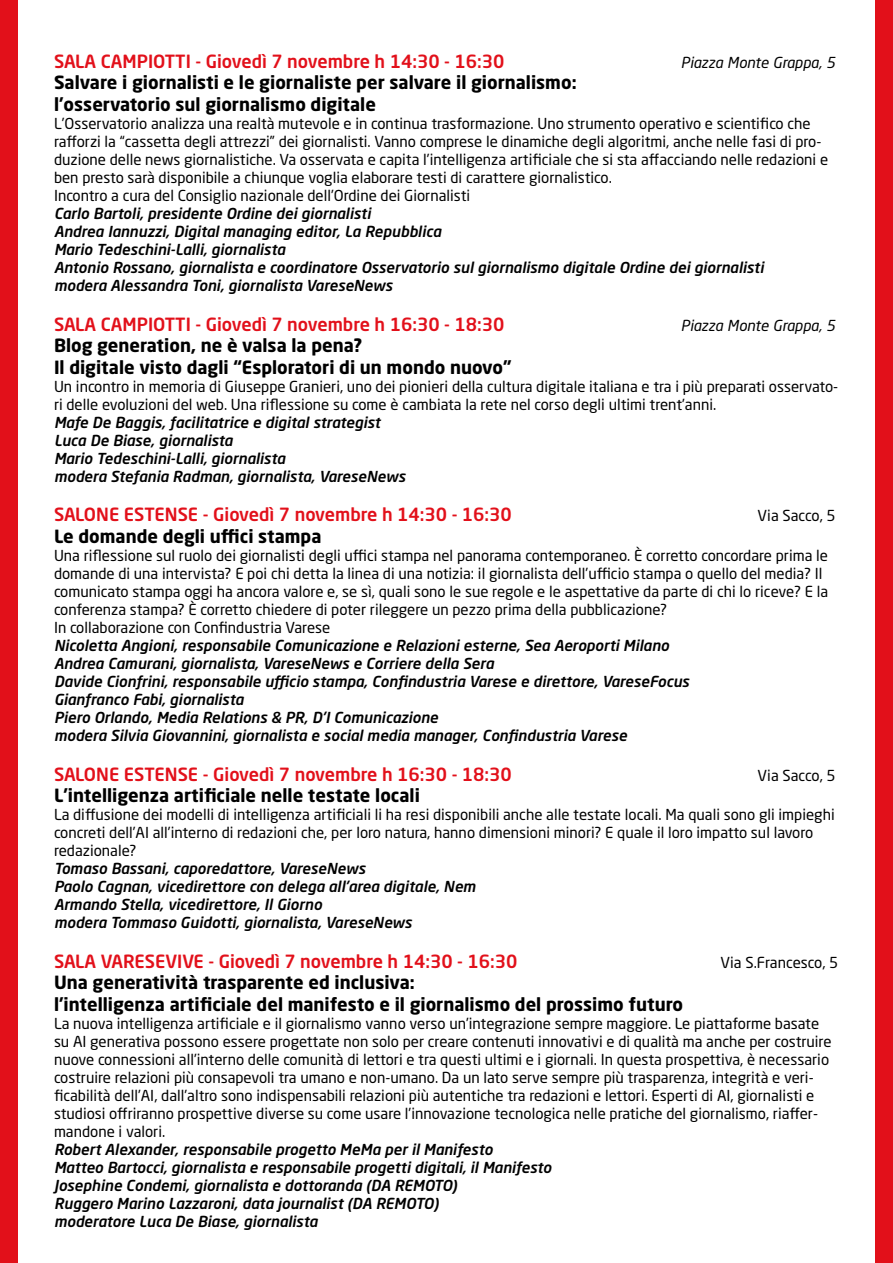
<style>
.page{position:relative;width:893px;height:1263px;background:#fff}
.page>*{position:absolute;margin:0;border:0;box-sizing:border-box;transform-origin:0 0}
.t1{font:700 18px/21.6px "Neo Sans Pro";color:#000}
.t2{font:500 18px "Neo Sans Pro";color:#e2101a}
.t3{font:15px/18px "Neo Sans Pro";color:#000}
.t4{font:italic 500 15px/18px "Neo Sans Pro";color:#000}
.t5{font:italic 15px "Neo Sans Pro";color:#000}
</style>
<div class="page">
<div style="left:0;top:0;width:17px;height:1263px;background:#e2101a"></div>
<div style="left:876px;top:0;width:17px;height:1263px;background:#e2101a"></div>
<p class="t2" style="left:54px;top:50px;width:452px">SALA CAMPIOTTI - Giovedì 7 novembre h 14:30 - 16:30</p>
<p class="t5" style="left:681px;top:53px;width:156px">Piazza Monte Grappa, 5</p>
<p class="t1" style="left:54px;top:71px;width:524px">Salvare i giornalisti e le giornaliste per salvare il giornalismo: l’osservatorio sul giornalismo digitale</p>
<p class="t3" style="left:54px;top:114px;width:776px">L’Osservatorio analizza una realtà mutevole e in continua trasformazione. Uno strumento operativo e scientifico che rafforzi la “cassetta degli attrezzi” dei giornalisti. Vanno comprese le dinamiche degli algoritmi, anche nelle fasi di pro&shy;duzione delle news giornalistiche. Va osservata e capita l’intelligenza artificiale che si sta affacciando nelle redazioni e ben presto sarà disponibile a chiunque voglia elaborare testi di carattere giornalistico.<br>Incontro a cura del Consiglio nazionale dell’Ordine dei Giornalisti</p>
<p class="t4" style="left:54px;top:204px;width:711px">Carlo Bartoli, presidente Ordine dei giornalisti<br>Andrea Iannuzzi, Digital managing editor, La Repubblica<br>Mario Tedeschini-Lalli, giornalista<br>Antonio Rossano, giornalista e coordinatore Osservatorio sul giornalismo digitale Ordine dei giornalisti modera Alessandra Toni, giornalista VareseNews</p>
<p class="t2" style="left:54px;top:313px;width:452px">SALA CAMPIOTTI - Giovedì 7 novembre h 16:30 - 18:30</p>
<p class="t5" style="left:681px;top:316px;width:156px">Piazza Monte Grappa, 5</p>
<p class="t1" style="left:54px;top:334px;width:459px">Blog generation, ne è valsa la pena?<br>Il digitale visto dagli “Esploratori di un mondo nuovo”</p>
<p class="t3" style="left:54px;top:377px;width:786px">Un incontro in memoria di Giuseppe Granieri, uno dei pionieri della cultura digitale italiana e tra i più preparati osservato&shy;ri delle evoluzioni del web. Una riflessione su come è cambiata la rete nel corso degli ultimi trent’anni.</p>
<p class="t4" style="left:54px;top:413px;width:353px">Mafe De Baggis, facilitatrice e digital strategist Luca De Biase, giornalista<br>Mario Tedeschini-Lalli, giornalista<br>modera Stefania Radman, giornalista, VareseNews</p>
<p class="t2" style="left:54px;top:503px;width:459px">SALONE ESTENSE - Giovedì 7 novembre h 14:30 - 16:30</p>
<p class="t3" style="left:758px;top:507px;width:80px">Via Sacco, 5</p>
<p class="t1" style="left:54px;top:525px;width:269px">Le domande degli uffici stampa</p>
<p class="t3" style="left:54px;top:546px;width:776px">Una riflessione sul ruolo dei giornalisti degli uffici stampa nel panorama contemporaneo. È corretto concordare prima le domande di una intervista? E poi chi detta la linea di una notizia: il giornalista dell’ufficio stampa o quello del media? Il comunicato stampa oggi ha ancora valore e, se sì, quali sono le sue regole e le aspettative da parte di chi lo riceve? E la conferenza stampa? È corretto chiedere di poter rileggere un pezzo prima della pubblicazione?<br>In collaborazione con Confindustria Varese</p>
<p class="t4" style="left:54px;top:636px;width:637px">Nicoletta Angioni, responsabile Comunicazione e Relazioni esterne, Sea Aeroporti Milano Andrea Camurani, giornalista, VareseNews e Corriere della Sera<br>Davide Cionfrini, responsabile ufficio stampa, Confindustria Varese e direttore, VareseFocus Gianfranco Fabi, giornalista<br>Piero Orlando, Media Relations &amp; PR, D’I Comunicazione<br>modera Silvia Giovannini, giornalista e social media manager, Confindustria Varese</p>
<p class="t2" style="left:54px;top:763px;width:459px">SALONE ESTENSE - Giovedì 7 novembre h 16:30 - 18:30</p>
<p class="t3" style="left:758px;top:766px;width:80px">Via Sacco, 5</p>
<p class="t1" style="left:54px;top:784px;width:367px">L’intelligenza artificiale nelle testate locali</p>
<p class="t3" style="left:54px;top:805px;width:782px">La diffusione dei modelli di intelligenza artificiali li ha resi disponibili anche alle testate locali. Ma quali sono gli impieghi concreti dell’AI all’interno di redazioni che, per loro natura, hanno dimensioni minori? E quale il loro impatto sul lavoro redazionale?</p>
<p class="t4" style="left:54px;top:859px;width:423px">Tomaso Bassani, caporedattore, VareseNews<br>Paolo Cagnan, vicedirettore con delega all’area digitale, Nem Armando Stella, vicedirettore, Il Giorno<br>modera Tommaso Guidotti, giornalista, VareseNews</p>
<p class="t2" style="left:54px;top:950px;width:465px">SALA VARESEVIVE - Giovedì 7 novembre h 14:30 - 16:30</p>
<p class="t3" style="left:721px;top:953px;width:119px">Via S.Francesco, 5</p>
<p class="t1" style="left:54px;top:971px;width:631px">Una generatività trasparente ed inclusiva:<br>l’intelligenza artificiale del manifesto e il giornalismo del prossimo futuro</p>
<p class="t3" style="left:54px;top:1014px;width:779px">La nuova intelligenza artificiale e il giornalismo vanno verso un’integrazione sempre maggiore. Le piattaforme basate su AI generativa possono essere progettate non solo per creare contenuti innovativi e di qualità ma anche per costruire nuove connessioni all’interno delle comunità di lettori e tra questi ultimi e i giornali. In questa prospettiva, è necessario costruire relazioni più consapevoli tra umano e non-umano. Da un lato serve sempre più trasparenza, integrità e veri&shy;ficabilità dell’AI, dall’altro sono indispensabili relazioni più autentiche tra redazioni e lettori. Esperti di AI, giornalisti e studiosi offriranno prospettive diverse su come usare l’innovazione tecnologica nelle pratiche del giornalismo, riaffer&shy;mandone i valori.</p>
<p class="t4" style="left:54px;top:1140px;width:499px">Robert Alexander, responsabile progetto MeMa per il Manifesto<br>Matteo Bartocci, giornalista e responsabile progetti digitali, il Manifesto Josephine Condemi, giornalista e dottoranda (DA REMOTO)<br>Ruggero Marino Lazzaroni, data journalist (DA REMOTO)<br>moderatore Luca De Biase, giornalista</p>
</div>
